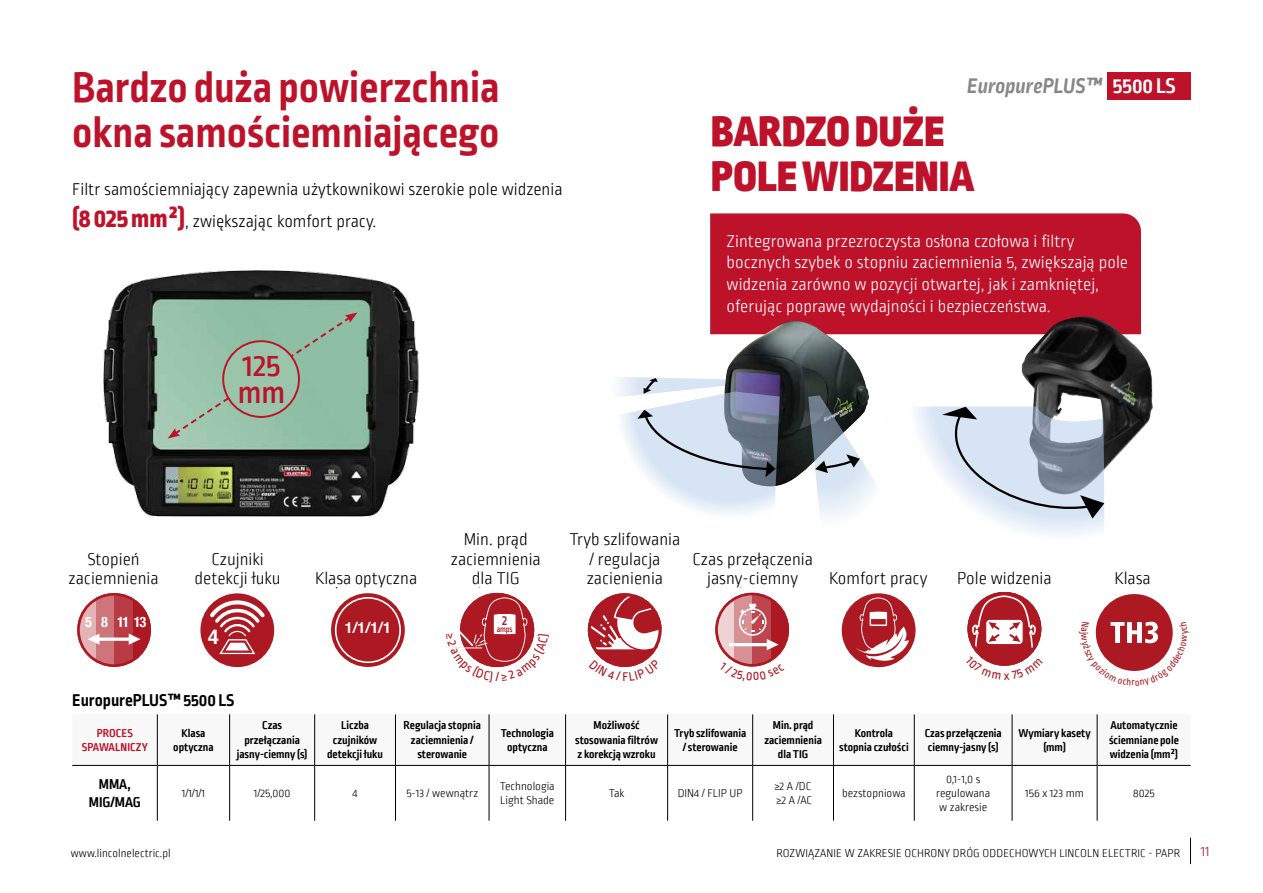
<style>
.page{position:relative;width:1263px;height:893px;background:#fff}
.page>*{position:absolute;margin:0;border:0;box-sizing:border-box;transform-origin:0 0}
.t1{font:700 45px/45px "Ropa Sans Pro";color:#bd122a}
.t2{font:900 45px/45px "Ropa Sans Pro";letter-spacing:.01em;color:#bd122a}
.t3{font:500 32.85px/26.2px "Ropa Sans PTT";color:#bd122a}
.t4{font:italic 700 22.2px "Ropa Sans PTT";color:#878787}
.t5{font:700 20.4px "Helvetica";color:#fff}
.t6{font:300 18.75px "Ropa Sans PTT";color:#000}
.t7{font:300 18px/19.5px "Ropa Sans PTT";color:#000;text-align:center}
.t8{font:300 18px/21.6px "Ropa Sans Pro";color:#fff}
.t9{font:300 18px/32.4px "Ropa Sans Pro";color:#000}
.t10{font:700 18px "Ropa Sans Pro";color:#000}
.t11{font:700 15.3px "Helvetica";color:#fff}
.t12{font:700 15px/18px "Ropa Sans PTT";color:#000;text-align:center}
.t13{font:300 15px "Ropa Sans PTT";color:#bd122a}
.t14{font:700 condensed 14.4px "Helvetica Neue LT Std";color:#fff}
.t15{font:500 14.4px "Ropa Sans PTT";color:#ad1923;scale:.9 1}
.t16{font:700 12px/14.4px "Ropa Sans PTT";color:#000;text-align:center}
.t17{font:300 12px/14.4px "Ropa Sans PTT";color:#000}
.t18{font:700 12px/14.4px "Ropa Sans PTT";letter-spacing:.01em;color:#bd122a;text-align:center}
.t19{font:500 9px "Ropa Sans PTT";color:#ad1923;scale:.9 1}
.s1{font-weight:800;font-size:27px;color:#bd122a}
.s2{font-style:normal;color:#fff}
</style>
<div class="page">
<img style="left:103px;top:270px;width:316px;height:247px">
<svg style="left:168px;top:312px;width:189px;height:127px;background:#93bea5"></svg>
<div style="left:223px;top:341px;width:76px;height:76px;background:#9ac5aa;border-radius:50%"></div>
<div style="left:222px;top:340px;width:78px;height:78px;border:2px solid #bd122a;border-radius:50%"></div>
<div style="left:200px;top:593px;width:74px;height:74px;background:#ad1923;border-radius:50%"></div>
<svg style="left:206px;top:598px;width:62px;height:56px"></svg>
<div style="left:1096px;top:594px;width:77px;height:77px;background:#ad1923;border-radius:50%"></div>
<svg style="left:331px;top:593px;width:74px;height:74px"></svg>
<div style="left:336px;top:598px;width:64px;height:64px;background:#ad1923;border-radius:50%"></div>
<div style="left:335px;top:597px;width:66px;height:66px;border:2px solid #fff;border-radius:50%"></div>
<svg style="left:77px;top:593px;width:74px;height:74px"></svg>
<div style="left:842px;top:593px;width:73px;height:74px;background:#ad1923;border-radius:50%"></div>
<svg style="left:856px;top:597px;width:53px;height:67px"></svg>
<div style="left:710px;top:213px;width:431px;height:121px;background:#bd122a"></div>
<svg style="left:72px;top:714px;width:1119px;height:51px"></svg>
<hr style="left:157px;top:765px;width:1px;height:56px;background:#000">
<hr style="left:229px;top:765px;width:1px;height:56px;background:#000">
<hr style="left:314px;top:765px;width:1px;height:56px;background:#000">
<hr style="left:395px;top:765px;width:1px;height:56px;background:#000">
<hr style="left:489px;top:765px;width:1px;height:56px;background:#000">
<hr style="left:565px;top:765px;width:1px;height:56px;background:#000">
<hr style="left:667px;top:765px;width:1px;height:56px;background:#000">
<hr style="left:752px;top:765px;width:1px;height:56px;background:#000">
<hr style="left:833px;top:765px;width:1px;height:56px;background:#000">
<hr style="left:914px;top:765px;width:1px;height:56px;background:#000">
<hr style="left:1012px;top:765px;width:1px;height:56px;background:#000">
<hr style="left:1097px;top:765px;width:1px;height:56px;background:#000">
<hr style="left:157px;top:714px;width:1px;height:51px;background:#000">
<hr style="left:229px;top:714px;width:1px;height:51px;background:#000">
<hr style="left:314px;top:714px;width:1px;height:51px;background:#000">
<hr style="left:395px;top:714px;width:1px;height:51px;background:#000">
<hr style="left:489px;top:714px;width:1px;height:51px;background:#000">
<hr style="left:565px;top:714px;width:1px;height:51px;background:#000">
<hr style="left:667px;top:714px;width:1px;height:51px;background:#000">
<hr style="left:752px;top:714px;width:1px;height:51px;background:#000">
<hr style="left:833px;top:714px;width:1px;height:51px;background:#000">
<hr style="left:914px;top:714px;width:1px;height:51px;background:#000">
<hr style="left:1012px;top:714px;width:1px;height:51px;background:#000">
<hr style="left:1097px;top:714px;width:1px;height:51px;background:#000">
<hr style="left:72px;top:765px;width:85px;height:1px;background:#000">
<hr style="left:158px;top:765px;width:71px;height:1px;background:#000">
<hr style="left:230px;top:765px;width:84px;height:1px;background:#000">
<hr style="left:315px;top:765px;width:80px;height:1px;background:#000">
<hr style="left:396px;top:765px;width:93px;height:1px;background:#000">
<hr style="left:489px;top:765px;width:76px;height:1px;background:#000">
<hr style="left:566px;top:765px;width:101px;height:1px;background:#000">
<hr style="left:668px;top:765px;width:84px;height:1px;background:#000">
<hr style="left:753px;top:765px;width:80px;height:1px;background:#000">
<hr style="left:834px;top:765px;width:80px;height:1px;background:#000">
<hr style="left:914px;top:765px;width:98px;height:1px;background:#000">
<hr style="left:1012px;top:765px;width:85px;height:1px;background:#000">
<hr style="left:1097px;top:765px;width:94px;height:1px;background:#000">
<img style="left:1021px;top:316px;width:132px;height:154px">
<img style="left:724px;top:321px;width:145px;height:164px">
<svg style="left:618px;top:376px;width:162px;height:138px"></svg>
<svg style="left:808px;top:395px;width:296px;height:140px"></svg>
<div style="left:1107px;top:72px;width:84px;height:28px;background:#bd122a"></div>
<svg style="left:1190px;top:838px;width:1px;height:26px"></svg>
<svg style="left:588px;top:593px;width:74px;height:74px"></svg>
<svg style="left:967px;top:592px;width:75px;height:74px"></svg>
<svg style="left:1095px;top:621px;width:78px;height:50px"></svg>
<svg style="left:715px;top:593px;width:74px;height:74px"></svg>
<svg style="left:451px;top:593px;width:84px;height:75px"></svg>
<h1 class="t1" style="left:72px;top:67px;width:429px">Bardzo duża powierzchnia okna samościemniającego</h1>
<h3 class="t9" style="left:72px;top:174px;width:492px">Filtr samościemniający zapewnia użytkownikowi szerokie pole widzenia <span class="s1">(8 025 mm²)</span>, zwiększając komfort pracy.</h3>
<h2 class="t3" style="left:238px;top:354px;width:49px">125 mm</h2>
<h3 class="t4" style="left:967px;top:73px;width:210px">EuropurePLUS™ <span class="s2">5500 LS</span></h3>
<h1 class="t2" style="left:711px;top:110px;width:264px">BARDZO DUŻE<br>POLE WIDZENIA</h1>
<h3 class="t8" style="left:727px;top:231px;width:403px">Zintegrowana przezroczysta osłona czołowa i filtry bocznych szybek o stopniu zaciemnienia 5, zwiększają pole widzenia zarówno w pozycji otwartej, jak i zamkniętej, oferując poprawę wydajności i bezpieczeństwa.</h3>
<h3 class="t7" style="left:69px;top:550px;width:91px">Stopień zaciemnienia</h3>
<h3 class="t7" style="left:85px;top:553px;width:58px;line-height:18.3px;text-align:left">Variable shades</h3>
<p class="t14" style="left:85px;top:613px;width:63px">5 8 1113</p>
<h3 class="t7" style="left:195px;top:550px;width:88px">Czujniki detekcji łuku</h3>
<h3 class="t7" style="left:199px;top:571px;width:80px">Arc sensors</h3>
<h3 class="t5" style="left:208px;top:620px;width:13px">4</h3>
<h3 class="t7" style="left:570px;top:531px;width:112px">Tryb szlifowania / regulacja</h3>
<h3 class="t7" style="left:451px;top:531px;width:91px">Min. prąd zaciemnienia dla TIG</h3>
<h3 class="t7" style="left:692px;top:550px;width:122px">Czas przełączenia jasny-ciemny</h3>
<h3 class="t7" style="left:701px;top:552px;width:103px;line-height:18.3px">Lens switching speed</h3>
<h3 class="t7" style="left:456px;top:552px;width:80px;line-height:18.3px">Low TIG amps rated</h3>
<p class="t15" style="left:502px;top:613px;width:7px">2</p>
<p class="t19" style="left:497px;top:624px;width:19px">amps</p>
<h3 class="t7" style="left:577px;top:553px;width:96px;line-height:18.3px;text-align:left">Grind mode /<br>Sh d control</h3>
<h3 class="t7" style="left:960px;top:569px;width:90px">Viewing area</h3>
<h3 class="t6" style="left:1115px;top:569px;width:39px">Klasa</h3>
<h3 class="t7" style="left:829px;top:570px;width:100px">Komfort pracy</h3>
<h3 class="t7" style="left:850px;top:570px;width:58px">Comfort</h3>
<h3 class="t7" style="left:315px;top:570px;width:104px">Klasa optyczna</h3>
<h3 class="t7" style="left:587px;top:570px;width:78px">zacienienia</h3>
<h3 class="t7" style="left:957px;top:570px;width:96px">Pole widzenia</h3>
<h3 class="t7" style="left:1114px;top:570px;width:38px">Klasa</h3>
<h3 class="t7" style="left:325px;top:571px;width:86px">Optical class</h3>
<p class="t11" style="left:345px;top:615px;width:48px">1/1/1/1</p>
<h3 class="t10" style="left:72px;top:690px;width:164px">EuropurePLUS™ 5500 LS</h3>
<p class="t18" style="left:82px;top:726px;width:68px">PROCES<br>SPAWALNICZY</p>
<p class="t16" style="left:173px;top:726px;width:42px">Klasa optyczna</p>
<p class="t16" style="left:237px;top:719px;width:72px">Czas przełączania jasny-ciemny (s)</p>
<p class="t16" style="left:327px;top:719px;width:57px">Liczba czujników detekcji łuku</p>
<p class="t16" style="left:404px;top:719px;width:79px">Regulacja stopnia zaciemnienia / sterowanie</p>
<p class="t16" style="left:501px;top:726px;width:55px">Technologia optyczna</p>
<p class="t16" style="left:575px;top:719px;width:84px">Możliwość stosowania filtrów z korekcją wzroku</p>
<p class="t16" style="left:674px;top:726px;width:74px">Tryb szlifowania / sterowanie</p>
<p class="t16" style="left:764px;top:719px;width:59px">Min. prąd zaciemnienia dla TIG</p>
<p class="t16" style="left:839px;top:726px;width:71px">Kontrola stopnia czułości</p>
<p class="t16" style="left:925px;top:726px;width:79px;text-align:left">Czas przełączenia ciemny-jasny (s)</p>
<p class="t16" style="left:1018px;top:726px;width:74px">Wymiary kasety (mm)</p>
<p class="t16" style="left:1109px;top:719px;width:71px;text-align:justify">Automatycznie ściemniane pole widzenia (mm²)</p>
<p class="t12" style="left:89px;top:776px;width:54px">MMA,<br>MIG/MAG</p>
<p class="t17" style="left:182px;top:787px;width:25px">1/1/1/1</p>
<p class="t17" style="left:254px;top:787px;width:38px">1/25,000</p>
<p class="t17" style="left:353px;top:787px;width:6px">4</p>
<p class="t17" style="left:406px;top:787px;width:73px">5-13 / wewnątrz</p>
<p class="t17" style="left:500px;top:779px;width:56px">Technologia<br>Light Shade</p>
<p class="t17" style="left:609px;top:787px;width:17px">Tak</p>
<p class="t17" style="left:678px;top:787px;width:66px">DIN4 / FLIP UP</p>
<p class="t17" style="left:775px;top:779px;width:39px">≥2 A /DC ≥2 A /AC</p>
<p class="t17" style="left:842px;top:787px;width:65px">bezstopniowa</p>
<p class="t17" style="left:936px;top:772px;width:55px;text-align:center">0,1-1,0 s regulowana w zakresie</p>
<p class="t17" style="left:1025px;top:787px;width:60px">156 x 123 mm</p>
<p class="t17" style="left:1133px;top:787px;width:23px">8025</p>
<p class="t17" style="left:71px;top:847px;width:101px">www.lincolnelectric.pl</p>
<p class="t17" style="left:776px;top:847px;width:405px">ROZWIĄZANIE W ZAKRESIE OCHRONY DRÓG ODDECHOWYCH LINCOLN ELECTRIC - PAPR</p>
<p class="t13" style="left:1201px;top:843px;width:10px">11</p>
</div>
